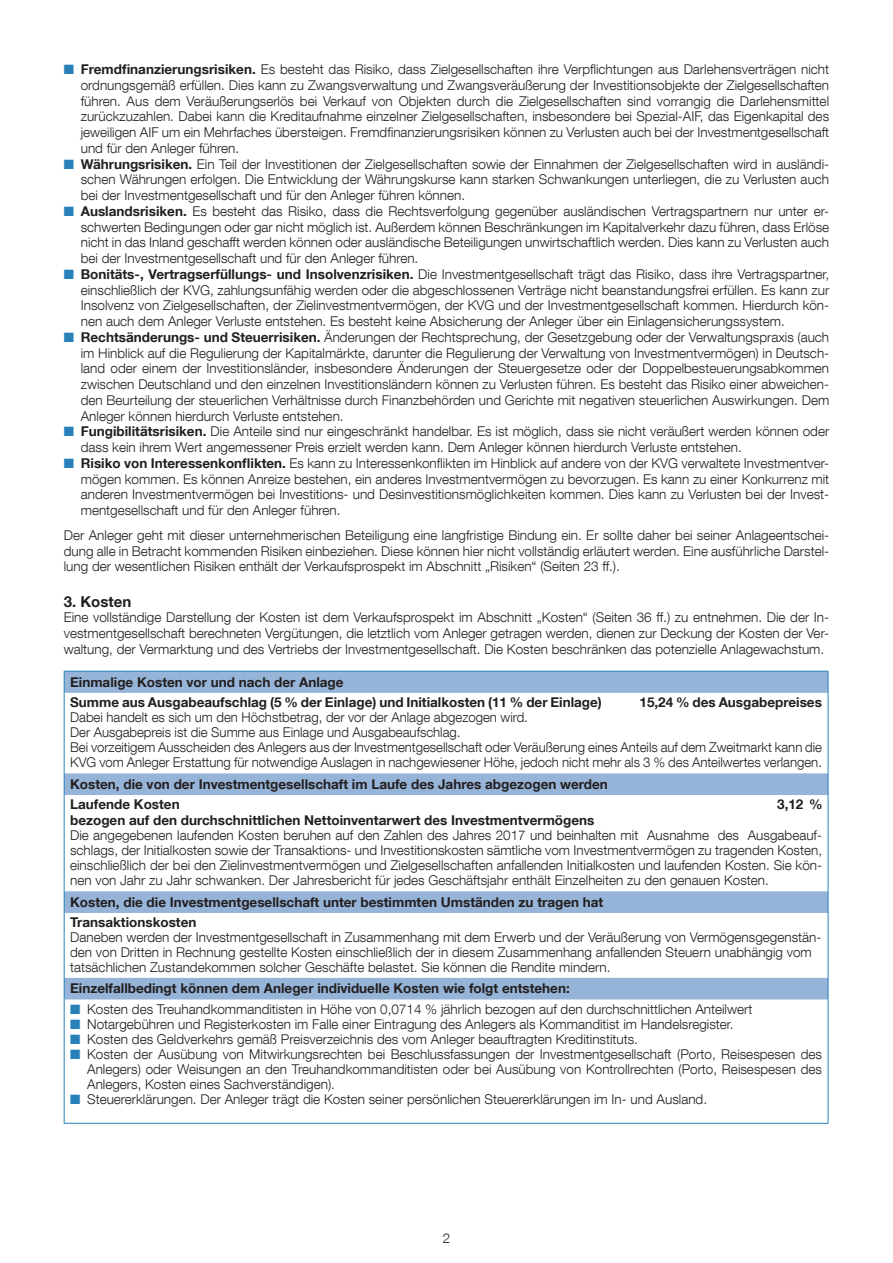
<style>
.page{position:relative;width:893px;height:1263px;background:#fff}
.page>*{position:absolute;margin:0;border:0;box-sizing:border-box;transform-origin:0 0}
.t1{font:700 15px "Helvetica Neue LT Com";color:#231f20}
.t2{font:300 13.5px/15.8px "Helvetica Neue LT Com";color:#231f20;text-align:justify}
.t3{font:700 13.5px/20px "Helvetica Neue LT Com";color:#231f20}
.s1{color:#2781b8}
.s2{font-weight:700}
</style>
<div class="page">
<svg style="left:65px;top:672px;width:763px;height:327px"></svg>
<hr style="left:64px;top:671px;width:764px;height:1px;background:#2781b8">
<svg style="left:64px;top:671px;width:1px;height:42px"></svg>
<svg style="left:828px;top:671px;width:1px;height:42px"></svg>
<hr style="left:64px;top:713px;width:1px;height:60px;background:#2781b8">
<hr style="left:828px;top:713px;width:1px;height:60px;background:#2781b8">
<svg style="left:64px;top:773px;width:1px;height:22px"></svg>
<svg style="left:828px;top:773px;width:1px;height:22px"></svg>
<hr style="left:64px;top:795px;width:1px;height:36px;background:#2781b8">
<hr style="left:828px;top:795px;width:1px;height:36px;background:#2781b8">
<hr style="left:64px;top:831px;width:1px;height:60px;background:#2781b8">
<hr style="left:828px;top:831px;width:1px;height:60px;background:#2781b8">
<svg style="left:64px;top:891px;width:1px;height:22px"></svg>
<svg style="left:828px;top:891px;width:1px;height:22px"></svg>
<hr style="left:64px;top:913px;width:1px;height:65px;background:#2781b8">
<hr style="left:828px;top:913px;width:1px;height:65px;background:#2781b8">
<svg style="left:64px;top:978px;width:1px;height:21px"></svg>
<svg style="left:828px;top:978px;width:1px;height:21px"></svg>
<hr style="left:64px;top:999px;width:1px;height:124px;background:#2781b8">
<hr style="left:828px;top:999px;width:1px;height:124px;background:#2781b8">
<hr style="left:64px;top:1123px;width:764px;height:1px;background:#2781b8">
<p class="t2" style="left:81px;top:61px;width:750px;text-indent:-17px"><span class="s1">■</span> <span class="s2">Fremdfinanzierungsrisiken.</span> Es besteht das Risiko, dass Zielgesellschaften ihre Verpflichtungen aus Darlehensverträgen nicht ordnungsgemäß erfüllen. Dies kann zu Zwangsverwaltung und Zwangsveräußerung der Investitionsobjekte der Zielgesellschaften führen. Aus dem Veräußerungserlös bei Verkauf von Objekten durch die Zielgesellschaften sind vorrangig die Darlehensmittel zurückzuzahlen. Dabei kann die Kreditaufnahme einzelner Zielgesellschaften, insbesondere bei Spezial-AIF, das Eigenkapital des jeweiligen AIF um ein Mehrfaches übersteigen. Fremdfinanzierungsrisiken können zu Verlusten auch bei der Investmentgesellschaft und für den Anleger führen.</p>
<p class="t2" style="left:81px;top:156px;width:750px;text-indent:-17px"><span class="s1">■</span> <span class="s2">Währungsrisiken.</span> Ein Teil der Investitionen der Zielgesellschaften sowie der Einnahmen der Zielgesellschaften wird in ausländi&shy;schen Währungen erfolgen. Die Entwicklung der Währungskurse kann starken Schwankungen unterliegen, die zu Verlusten auch bei der Investmentgesellschaft und für den Anleger führen können.</p>
<p class="t2" style="left:81px;top:203px;width:750px;text-indent:-17px"><span class="s1">■</span> <span class="s2">Auslandsrisiken.</span> Es besteht das Risiko, dass die Rechtsverfolgung gegenüber ausländischen Vertragspartnern nur unter er&shy;schwerten Bedingungen oder gar nicht möglich ist. Außerdem können Beschränkungen im Kapitalverkehr dazu führen, dass Erlöse nicht in das Inland geschafft werden können oder ausländische Beteiligungen unwirtschaftlich werden. Dies kann zu Verlusten auch bei der Investmentgesellschaft und für den Anleger führen.</p>
<p class="t2" style="left:81px;top:266px;width:750px;text-indent:-17px"><span class="s1">■</span> <span class="s2">Bonitäts-, Vertragserfüllungs- und Insolvenzrisiken.</span> Die Investmentgesellschaft trägt das Risiko, dass ihre Vertragspartner, einschließlich der KVG, zahlungsunfähig werden oder die abgeschlossenen Verträge nicht beanstandungsfrei erfüllen. Es kann zur Insolvenz von Zielgesellschaften, der Zielinvestmentvermögen, der KVG und der Investmentgesellschaft kommen. Hierdurch kön&shy;nen auch dem Anleger Verluste entstehen. Es besteht keine Absicherung der Anleger über ein Einlagensicherungssystem.</p>
<p class="t2" style="left:81px;top:329px;width:750px;text-indent:-17px"><span class="s1">■</span> <span class="s2">Rechtsänderungs- und Steuerrisiken.</span> Änderungen der Rechtsprechung, der Gesetzgebung oder der Verwaltungspraxis (auch im Hinblick auf die Regulierung der Kapitalmärkte, darunter die Regulierung der Verwaltung von Investmentvermögen) in Deutsch&shy;land oder einem der Investitionsländer, insbesondere Änderungen der Steuergesetze oder der Doppelbesteuerungsabkommen zwischen Deutschland und den einzelnen Investitionsländern können zu Verlusten führen. Es besteht das Risiko einer abweichen&shy;den Beurteilung der steuerlichen Verhältnisse durch Finanzbehörden und Gerichte mit negativen steuerlichen Auswirkungen. Dem Anleger können hierdurch Verluste entstehen.</p>
<p class="t2" style="left:81px;top:423px;width:750px;text-indent:-17px"><span class="s1">■</span> <span class="s2">Fungibilitätsrisiken.</span> Die Anteile sind nur eingeschränkt handelbar. Es ist möglich, dass sie nicht veräußert werden können oder dass kein ihrem Wert angemessener Preis erzielt werden kann. Dem Anleger können hierdurch Verluste entstehen.</p>
<p class="t2" style="left:81px;top:455px;width:750px;text-indent:-17px"><span class="s1">■</span> <span class="s2">Risiko von Interessenkonflikten.</span> Es kann zu Interessenkonflikten im Hinblick auf andere von der KVG verwaltete Investmentver&shy;mögen kommen. Es können Anreize bestehen, ein anderes Investmentvermögen zu bevorzugen. Es kann zu einer Konkurrenz mit anderen Investmentvermögen bei Investitions- und Desinvestitionsmöglichkeiten kommen. Dies kann zu Verlusten bei der Invest&shy;mentgesellschaft und für den Anleger führen.</p>
<p class="t2" style="left:64px;top:527px;width:767px">Der Anleger geht mit dieser unternehmerischen Beteiligung eine langfristige Bindung ein. Er sollte daher bei seiner Anlageentschei&shy;dung alle in Betracht kommenden Risiken einbeziehen. Diese können hier nicht vollständig erläutert werden. Eine ausführliche Darstel&shy;lung der wesentlichen Risiken enthält der Verkaufsprospekt im Abschnitt „Risiken“ (Seiten 23 ff.).</p>
<p class="t1" style="left:64px;top:592px;width:69px">3. Kosten</p>
<p class="t2" style="left:64px;top:609px;width:767px">Eine vollständige Darstellung der Kosten ist dem Verkaufsprospekt im Abschnitt „Kosten“ (Seiten 36 ff.) zu entnehmen. Die der In&shy;vestmentgesellschaft berechneten Vergütungen, die letztlich vom Anleger getragen werden, dienen zur Deckung der Kosten der Ver&shy;waltung, der Vermarktung und des Vertriebs der Investmentgesellschaft. Die Kosten beschränken das potenzielle Anlagewachstum.</p>
<p class="t3" style="left:70px;top:672px;width:533px">Einmalige Kosten vor und nach der Anlage<br>Summe aus Ausgabeaufschlag (5 % der Einlage) und Initialkosten (11 % der Einlage)</p>
<p class="t3" style="left:639px;top:691px;width:184px">15,24 % des Ausgabepreises</p>
<p class="t2" style="left:70px;top:710px;width:753px;line-height:15px;text-align:left">Dabei handelt es sich um den Höchstbetrag, der vor der Anlage abgezogen wird.<br>Der Ausgabepreis ist die Summe aus Einlage und Ausgabeaufschlag.<br>Bei vorzeitigem Ausscheiden des Anlegers aus der Investmentgesellschaft oder Veräußerung eines Anteils auf dem Zweitmarkt kann die KVG vom Anleger Erstattung für notwendige Auslagen in nachgewiesener Höhe, jedoch nicht mehr als 3 % des Anteilwertes verlangen.</p>
<p class="t3" style="left:70px;top:774px;width:539px">Kosten, die von der Investmentgesellschaft im Laufe des Jahres abgezogen werden<br>Laufende Kosten</p>
<p class="t3" style="left:777px;top:794px;width:47px">3,12 %</p>
<p class="t3" style="left:70px;top:809px;width:526px">bezogen auf den durchschnittlichen Nettoinventarwert des Investmentvermögens</p>
<p class="t2" style="left:70px;top:828px;width:753px;line-height:15px">Die angegebenen laufenden Kosten beruhen auf den Zahlen des Jahres 2017 und beinhalten mit Ausnahme des Ausgabeauf&shy;schlags, der Initialkosten sowie der Transaktions- und Investitionskosten sämtliche vom Investmentvermögen zu tragenden Kosten, einschließlich der bei den Zielinvestmentvermögen und Zielgesellschaften anfallenden Initialkosten und laufenden Kosten. Sie kön&shy;nen von Jahr zu Jahr schwanken. Der Jahresbericht für jedes Geschäftsjahr enthält Einzelheiten zu den genauen Kosten.</p>
<p class="t3" style="left:70px;top:892px;width:535px">Kosten, die die Investmentgesellschaft unter bestimmten Umständen zu tragen hat<br>Transaktionskosten</p>
<p class="t2" style="left:70px;top:929px;width:753px;line-height:15px;text-align:left">Daneben werden der Investmentgesellschaft in Zusammenhang mit dem Erwerb und der Veräußerung von Vermögensgegenstän&shy;den von Dritten in Rechnung gestellte Kosten einschließlich der in diesem Zusammenhang anfallenden Steuern unabhängig vom tatsächlichen Zustandekommen solcher Geschäfte belastet. Sie können die Rendite mindern.</p>
<p class="t3" style="left:70px;top:978px;width:501px">Einzelfallbedingt können dem Anleger individuelle Kosten wie folgt entstehen:</p>
<p class="t2" style="left:70px;top:1001px;width:684px"><span class="s1">■</span> Kosten des Treuhandkommanditisten in Höhe von 0,0714 % jährlich bezogen auf den durchschnittlichen Anteilwert</p>
<p class="t2" style="left:70px;top:1016px;width:665px"><span class="s1">■</span> Notargebühren und Registerkosten im Falle einer Eintragung des Anlegers als Kommanditist im Handelsregister.</p>
<p class="t2" style="left:70px;top:1031px;width:569px"><span class="s1">■</span> Kosten des Geldverkehrs gemäß Preisverzeichnis des vom Anleger beauftragten Kreditinstituts.</p>
<p class="t2" style="left:87px;top:1046px;width:736px;line-height:15px;text-indent:-17px"><span class="s1">■</span> Kosten der Ausübung von Mitwirkungsrechten bei Beschlussfassungen der Investmentgesellschaft (Porto, Reisespesen des Anlegers) oder Weisungen an den Treuhandkommanditisten oder bei Ausübung von Kontrollrechten (Porto, Reisespesen des Anlegers, Kosten eines Sachverständigen).</p>
<p class="t2" style="left:70px;top:1091px;width:638px"><span class="s1">■</span> Steuererklärungen. Der Anleger trägt die Kosten seiner persönlichen Steuererklärungen im In- und Ausland.</p>
<p class="t2" style="left:443px;top:1230px;width:9px">2</p>
</div>
